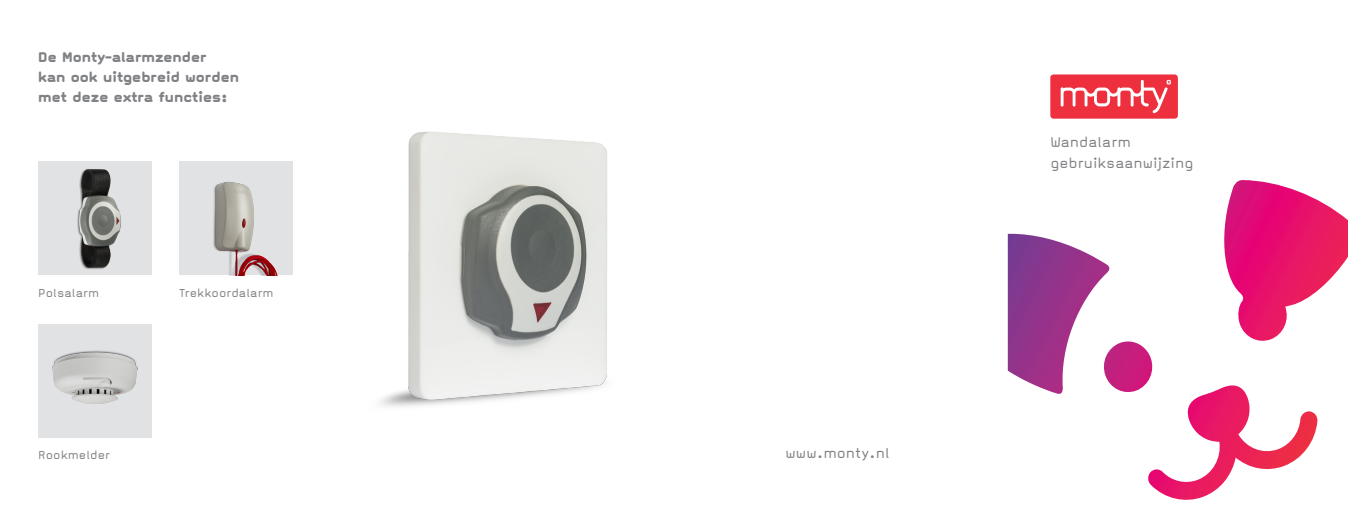
<style>
.page{position:relative;width:1348px;height:532px;background:#fff}
.page>*{position:absolute;margin:0;border:0;box-sizing:border-box;transform-origin:0 0}
.t1{font:900 16.5px "Magda Clean";color:#808285}
.t2{font:16.5px "Magda Clean";color:#808285}
.t3{font:13.5px "Magda Clean";color:#808285}
</style>
<div class="page">
<svg style="left:1008px;top:180px;width:340px;height:320px"></svg>
<div style="left:1050px;top:74px;width:128px;height:45px;background:#ee2f3e;border-radius:3px"></div>
<svg style="left:1061px;top:80px;width:110px;height:33px"></svg>
<img style="left:179px;top:161px;width:114px;height:114px">
<img style="left:38px;top:163px;width:114px;height:112px">
<div style="left:38px;top:323px;width:114px;height:114px;background:#e1e2e4"></div>
<img style="left:52px;top:350px;width:86px;height:54px">
<img style="left:379px;top:131px;width:228px;height:276px">
<p class="t1" style="left:38px;top:48px;width:170px">De Monty-alarmzender</p>
<p class="t1" style="left:38px;top:68px;width:202px">kan ook uitgebreid worden</p>
<p class="t1" style="left:38px;top:88px;width:191px">met deze extra functies:</p>
<p class="t3" style="left:38px;top:285px;width:62px">Polsalarm</p>
<p class="t3" style="left:179px;top:285px;width:96px">Trekkoordalarm</p>
<p class="t3" style="left:38px;top:448px;width:73px">Rookmelder</p>
<p class="t2" style="left:785px;top:443px;width:106px">www.monty.nl</p>
<p class="t2" style="left:1050px;top:133px;width:82px">Wandalarm</p>
<p class="t2" style="left:1050px;top:153px;width:145px">gebruiksaanwijzing</p>
</div>
